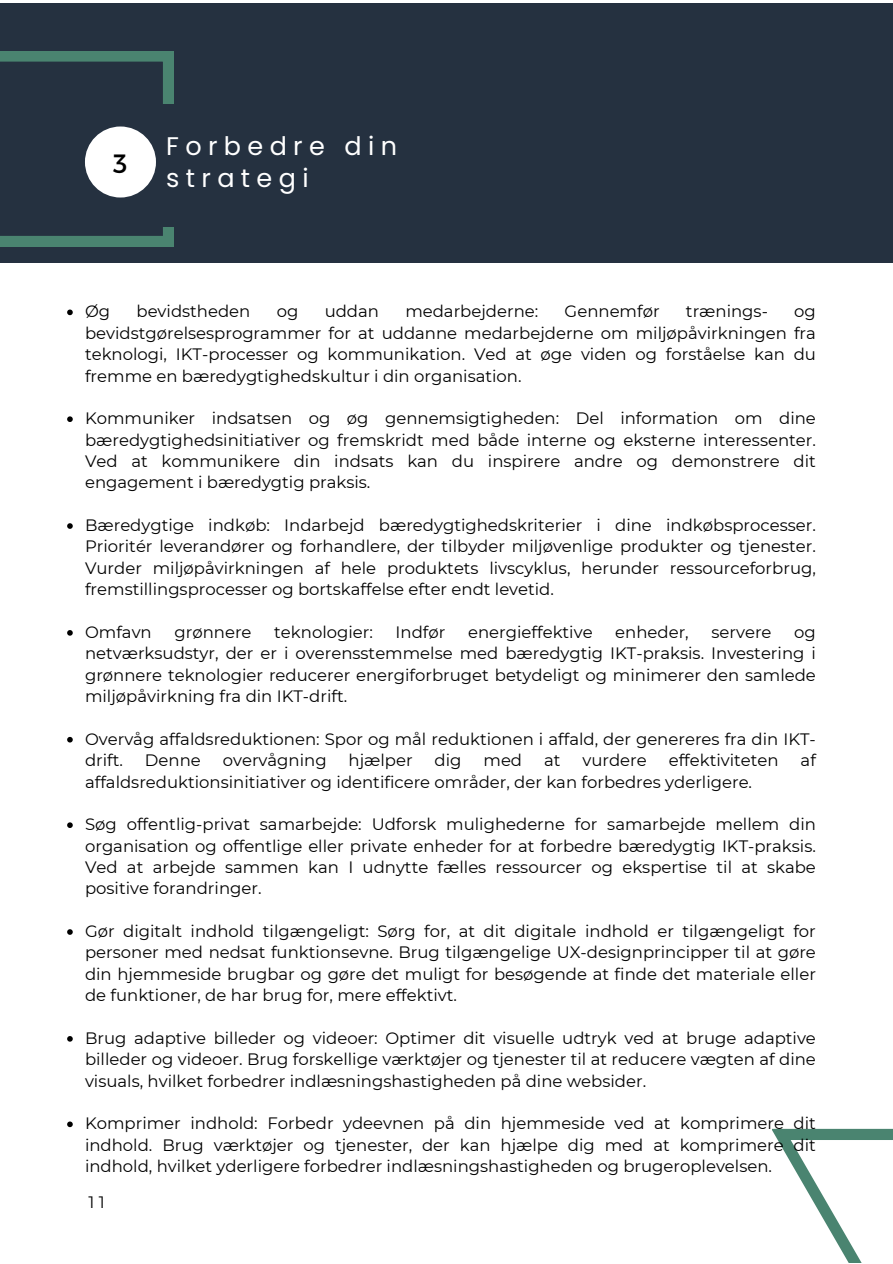
<style>
.page{position:relative;width:893px;height:1264px;background:#fff}
.page>*{position:absolute;margin:0;border:0;box-sizing:border-box;transform-origin:0 0}
.t1{font:26.4px "Montserrat";color:#000}
.t2{font:25.5px/31.5px "Poppins";letter-spacing:.25em;color:#fff}
.t3{font:16.5px/21.3px "Montserrat";color:#000;text-align:justify}
</style>
<div class="page">
<div style="left:0;top:3px;width:892px;height:259px;background:#253140"></div>
<svg style="left:0;top:51px;width:173px;height:195px"></svg>
<div style="left:148px;top:104px;width:288px;height:122px;background:#253140"></div>
<svg style="left:772px;top:1128px;width:120px;height:134px"></svg>
<div style="left:85px;top:126px;width:71px;height:71px;background:#fff;border-radius:50%"></div>
<svg style="left:67px;top:309px;width:6px;height:6px"></svg>
<svg style="left:67px;top:416px;width:6px;height:6px"></svg>
<svg style="left:67px;top:523px;width:6px;height:6px"></svg>
<svg style="left:67px;top:630px;width:6px;height:5px"></svg>
<svg style="left:67px;top:737px;width:6px;height:5px"></svg>
<svg style="left:67px;top:822px;width:6px;height:6px"></svg>
<svg style="left:67px;top:929px;width:6px;height:5px"></svg>
<svg style="left:67px;top:1036px;width:6px;height:5px"></svg>
<svg style="left:67px;top:1121px;width:6px;height:6px"></svg>
<p class="t1" style="left:113px;top:146px;width:16px">3</p>
<p class="t2" style="left:166px;top:131px;width:232px">Forbedre din strategi</p>
<p class="t3" style="left:85px;top:301px;width:27px">Øg</p>
<p class="t3" style="left:136px;top:301px;width:115px">bevidstheden</p>
<p class="t3" style="left:277px;top:301px;width:23px">og</p>
<p class="t3" style="left:324px;top:301px;width:56px">uddan</p>
<p class="t3" style="left:405px;top:301px;width:134px">medarbejderne:</p>
<p class="t3" style="left:564px;top:301px;width:96px">Gennemfør</p>
<p class="t3" style="left:686px;top:301px;width:83px">trænings-</p>
<p class="t3" style="left:85px;top:301px;width:732px;text-indent:709px">og bevidstgørelsesprogrammer for at uddanne medarbejderne om miljøpåvirkningen fra teknologi, IKT-processer og kommunikation. Ved at øge viden og forståelse kan du fremme en bæredygtighedskultur i din organisation.</p>
<p class="t3" style="left:85px;top:407px;width:732px">Kommuniker indsatsen og øg gennemsigtigheden: Del information om dine bæredygtighedsinitiativer og fremskridt med både interne og eksterne interessenter.<br>Ved at kommunikere din indsats kan du inspirere andre og demonstrere dit engagement i bæredygtig praksis.</p>
<p class="t3" style="left:85px;top:514px;width:732px">Bæredygtige indkøb: Indarbejd bæredygtighedskriterier i dine indkøbsprocesser.<br>Prioritér leverandører og forhandlere, der tilbyder miljøvenlige produkter og tjenester.<br>Vurder miljøpåvirkningen af hele produktets livscyklus, herunder ressourceforbrug, fremstillingsprocesser og bortskaffelse efter endt levetid.</p>
<p class="t3" style="left:85px;top:621px;width:68px">Omfavn</p>
<p class="t3" style="left:174px;top:621px;width:79px">grønnere</p>
<p class="t3" style="left:274px;top:621px;width:100px">teknologier:</p>
<p class="t3" style="left:395px;top:621px;width:51px">Indfør</p>
<p class="t3" style="left:468px;top:621px;width:126px">energieffektive</p>
<p class="t3" style="left:615px;top:621px;width:75px">enheder,</p>
<p class="t3" style="left:711px;top:621px;width:62px">servere</p>
<p class="t3" style="left:85px;top:621px;width:732px;text-indent:709px">og netværksudstyr, der er i overensstemmelse med bæredygtig IKT-praksis. Investering i grønnere teknologier reducerer energiforbruget betydeligt og minimerer den samlede miljøpåvirkning fra din IKT-drift.</p>
<p class="t3" style="left:85px;top:728px;width:732px">Overvåg affaldsreduktionen: Spor og mål reduktionen i affald, der genereres fra din IKT&shy;drift.</p>
<p class="t3" style="left:145px;top:749px;width:57px">Denne</p>
<p class="t3" style="left:223px;top:749px;width:105px">overvågning</p>
<p class="t3" style="left:348px;top:749px;width:66px">hjælper</p>
<p class="t3" style="left:434px;top:749px;width:28px">dig</p>
<p class="t3" style="left:483px;top:749px;width:40px">med</p>
<p class="t3" style="left:544px;top:749px;width:18px">at</p>
<p class="t3" style="left:582px;top:749px;width:66px">vurdere</p>
<p class="t3" style="left:668px;top:749px;width:111px">effektiviteten</p>
<p class="t3" style="left:800px;top:749px;width:17px">af</p>
<p class="t3" style="left:85px;top:771px;width:668px">affaldsreduktionsinitiativer og identificere områder, der kan forbedres yderligere.</p>
<p class="t3" style="left:85px;top:813px;width:732px">Søg offentlig-privat samarbejde: Udforsk mulighederne for samarbejde mellem din organisation og offentlige eller private enheder for at forbedre bæredygtig IKT-praksis.<br>Ved at arbejde sammen kan I udnytte fælles ressourcer og ekspertise til at skabe positive forandringer.</p>
<p class="t3" style="left:85px;top:920px;width:732px">Gør digitalt indhold tilgængeligt: Sørg for, at dit digitale indhold er tilgængeligt for personer med nedsat funktionsevne. Brug tilgængelige UX-designprincipper til at gøre din hjemmeside brugbar og gøre det muligt for besøgende at finde det materiale eller de funktioner, de har brug for, mere effektivt.</p>
<p class="t3" style="left:85px;top:1027px;width:732px">Brug adaptive billeder og videoer: Optimer dit visuelle udtryk ved at bruge adaptive billeder og videoer. Brug forskellige værktøjer og tjenester til at reducere vægten af dine visuals, hvilket forbedrer indlæsningshastigheden på dine websider.</p>
<p class="t3" style="left:85px;top:1112px;width:732px">Komprimer indhold: Forbedr ydeevnen på din hjemmeside ved at komprimere dit indhold. Brug værktøjer og tjenester, der kan hjælpe dig med at komprimere dit indhold, hvilket yderligere forbedrer indlæsningshastigheden og brugeroplevelsen.</p>
<p class="t3" style="left:89px;top:1190px;width:18px">1 1</p>
</div>
